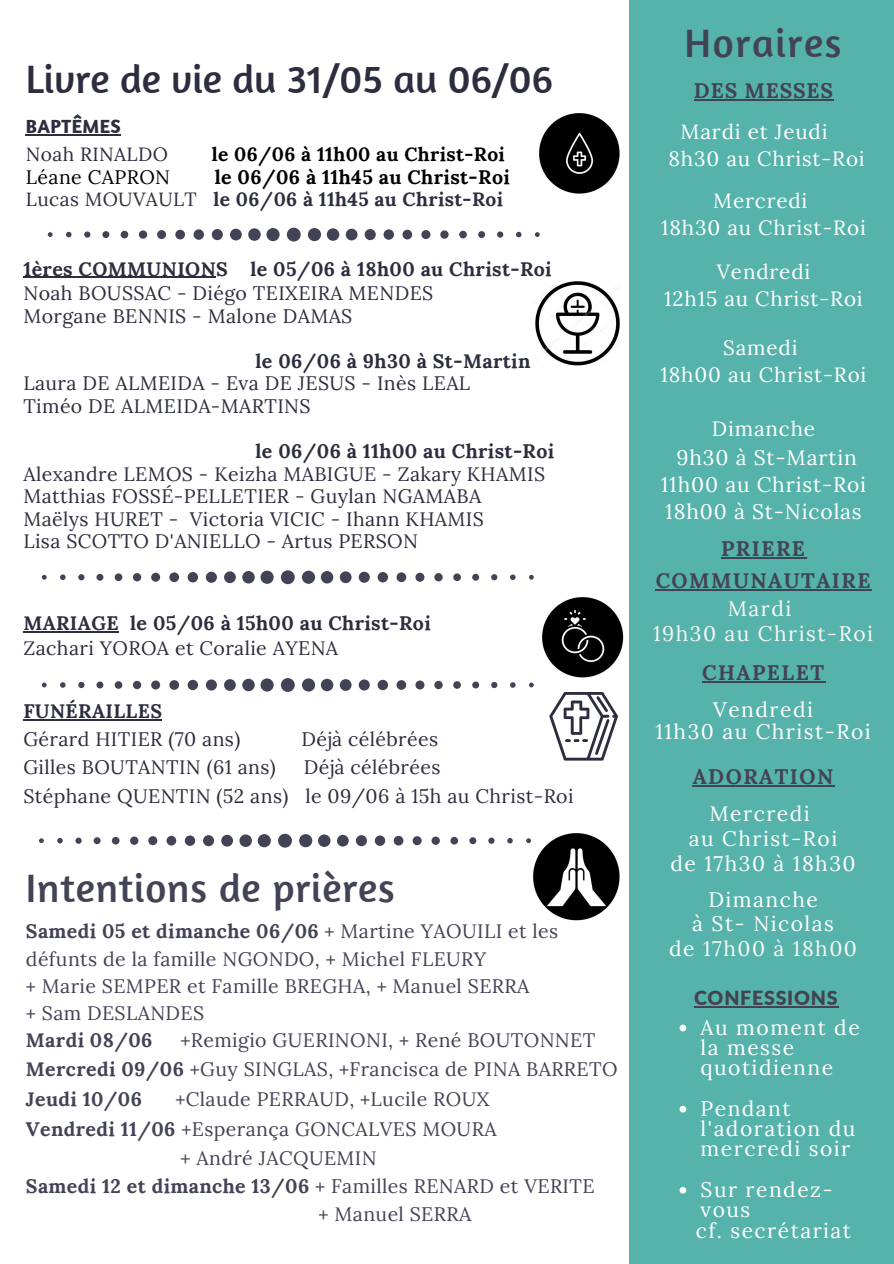
<style>
.page{position:relative;width:894px;height:1264px;background:#fff}
.page>*{position:absolute;margin:0;border:0;box-sizing:border-box;transform-origin:0 0}
.t1{font:40.5px "Amaranth";color:#2c2d3e}
.t2{font:40.5px "Amaranth";letter-spacing:.02em;color:#424355}
.t3{font:40.5px "Amaranth";letter-spacing:.04em;color:#424355}
.t4{font:21px/20.2px "Lora";letter-spacing:.07em;color:#fff}
.t5{font:21px "Lora";letter-spacing:.04em;color:#fff}
.t6{font:700 21px/31.5px "Lora";letter-spacing:.07em;color:#424355;text-align:center}
.t7{font:21px "Lora";letter-spacing:.07em;color:#f8f7f2}
.t8{font:700 21px "Lora";letter-spacing:.04em;color:#424355}
.t9{font:20.7px "Lora";letter-spacing:.04em;color:#fff}
.t10{font:19.5px "Lora";letter-spacing:.02em;color:#2c2d3e}
.t11{font:19.5px "Lora";letter-spacing:.02em;color:#424355}
.t12{font:700 19.5px "Lora";letter-spacing:.02em;color:#2c2d3e}
.t13{font:700 19.5px "Lora";letter-spacing:.02em;color:#424355}
.t14{font:700 19.5px "Lora";letter-spacing:.02em;color:#000}
.t15{font:900 19.5px "Lato";letter-spacing:.04em;color:#424355}
.t16{font:19.5px "Lora";letter-spacing:.02em;color:#000}
.t17{font:700 19.5px "Amaranth";letter-spacing:.02em;color:#2c2d3e}
.t18{font:700 19.2px "Lora";letter-spacing:.02em;color:#2c2d3e}
.t19{font:700 19.2px "Lora";letter-spacing:.02em;color:#000}
.t20{font:19.2px "Lora";letter-spacing:.02em;color:#2c2d3e}
.s1{font-weight:400}
.s2{font-weight:700}
.s3{color:#fff}
</style>
<div class="page">
<div style="left:629px;top:0;width:264px;height:1263px;background:#56b3ab"></div>
<svg style="left:549px;top:692px;width:69px;height:68px"></svg>
<img style="left:533px;top:833px;width:86px;height:87px">
<svg style="left:39px;top:833px;width:492px;height:14px"></svg>
<svg style="left:42px;top:678px;width:491px;height:14px"></svg>
<hr style="left:693px;top:100px;width:140px;height:1px;background:#424355">
<hr style="left:23px;top:719px;width:139px;height:1px;background:#2c2d3e">
<hr style="left:720px;top:557px;width:86px;height:1px;background:#424355">
<hr style="left:655px;top:589px;width:216px;height:1px;background:#424355">
<hr style="left:702px;top:681px;width:123px;height:1px;background:#424355">
<hr style="left:692px;top:785px;width:142px;height:1px;background:#424355">
<hr style="left:693px;top:1006px;width:145px;height:1px;background:#424355">
<svg style="left:679px;top:1024px;width:7px;height:7px"></svg>
<svg style="left:679px;top:1105px;width:7px;height:7px"></svg>
<svg style="left:679px;top:1186px;width:7px;height:7px"></svg>
<svg style="left:48px;top:228px;width:491px;height:13px"></svg>
<svg style="left:42px;top:570px;width:491px;height:14px"></svg>
<img style="left:539px;top:114px;width:80px;height:80px">
<img style="left:534px;top:281px;width:85px;height:85px">
<hr style="left:26px;top:134px;width:95px;height:1px;background:#2c2d3e">
<hr style="left:23px;top:277px;width:193px;height:1px;background:#2c2d3e">
<img style="left:542px;top:597px;width:81px;height:80px">
<hr style="left:23px;top:631px;width:96px;height:1px;background:#2c2d3e">
<p class="t1" style="left:26px;top:53px;width:528px">Livre de vie du 31/05 au 06/06</p>
<p class="t17" style="left:26px;top:114px;width:96px">BAPTÊMES</p>
<p class="t20" style="left:26px;top:142px;width:143px">Noah RINALDO</p>
<p class="t19" style="left:212px;top:142px;width:294px">le 06/06 à 11h00 au Christ-Roi</p>
<p class="t16" style="left:26px;top:164px;width:146px">Léane CAPRON</p>
<p class="t14" style="left:215px;top:164px;width:296px">le 06/06 à 11h45 au Christ-Roi</p>
<p class="t18" style="left:26px;top:187px;width:478px"><span class="s1">Lucas MOUVAULT</span> le 06/06 à 11h45 au Christ-Roi</p>
<p class="t12" style="left:23px;top:256px;width:529px">1ères COMMUNIONS le 05/06 à 18h00 au Christ-Roi</p>
<p class="t10" style="left:23px;top:281px;width:411px">Noah BOUSSAC - Diégo TEIXEIRA MENDES</p>
<p class="t10" style="left:23px;top:303px;width:330px">Morgane BENNIS - Malone DAMAS</p>
<p class="t12" style="left:255px;top:348px;width:276px">le 06/06 à 9h30 à St-Martin</p>
<p class="t10" style="left:23px;top:371px;width:448px">Laura DE ALMEIDA - Eva DE JESUS - Inès LEAL</p>
<p class="t10" style="left:23px;top:393px;width:289px">Timéo DE ALMEIDA-MARTINS</p>
<p class="t12" style="left:255px;top:438px;width:300px">le 06/06 à 11h00 au Christ-Roi</p>
<p class="t10" style="left:23px;top:461px;width:523px">Alexandre LEMOS - Keizha MABIGUE - Zakary KHAMIS</p>
<p class="t10" style="left:23px;top:483px;width:459px">Matthias FOSSÉ-PELLETIER - Guylan NGAMABA</p>
<p class="t10" style="left:23px;top:506px;width:462px">Maëlys HURET - Victoria VICIC - Ihann KHAMIS</p>
<p class="t10" style="left:23px;top:528px;width:396px">Lisa SCOTTO D'ANIELLO - Artus PERSON</p>
<p class="t12" style="left:23px;top:610px;width:409px">MARIAGE le 05/06 à 15h00 au Christ-Roi</p>
<p class="t10" style="left:23px;top:635px;width:316px">Zachari YOROA et Coralie AYENA</p>
<p class="t12" style="left:23px;top:698px;width:140px">FUNÉRAILLES</p>
<p class="t10" style="left:23px;top:726px;width:218px">Gérard HITIER (70 ans)</p>
<p class="t10" style="left:301px;top:726px;width:138px">Déjà célébrées</p>
<p class="t10" style="left:23px;top:754px;width:254px">Gilles BOUTANTIN (61 ans)</p>
<p class="t10" style="left:304px;top:754px;width:138px">Déjà célébrées</p>
<p class="t10" style="left:23px;top:783px;width:551px">Stéphane QUENTIN (52 ans) le 09/06 à 15h au Christ-Roi</p>
<p class="t2" style="left:26px;top:862px;width:370px">Intentions de prières</p>
<p class="t13" style="left:26px;top:918px;width:533px">Samedi 05 et dimanche 06/06 <span class="s1">+ Martine YAOUILI et les</span></p>
<p class="t11" style="left:26px;top:945px;width:461px">défunts de la famille NGONDO, + Michel FLEURY</p>
<p class="t11" style="left:26px;top:973px;width:505px">+ Marie SEMPER et Famille BREGHA, + Manuel SERRA</p>
<p class="t11" style="left:26px;top:1000px;width:180px">+ Sam DESLANDES</p>
<p class="t13" style="left:26px;top:1027px;width:128px">Mardi 08/06</p>
<p class="t11" style="left:180px;top:1027px;width:416px">+Remigio GUERINONI, + René BOUTONNET</p>
<p class="t13" style="left:26px;top:1086px;width:117px">Jeudi 10/06</p>
<p class="t11" style="left:175px;top:1086px;width:315px">+Claude PERRAUD, +Lucile ROUX</p>
<p class="t11" style="left:26px;top:1115px;width:472px"><span class="s2">Vendredi 11/06</span> +Esperança GONCALVES MOURA</p>
<p class="t13" style="left:26px;top:1173px;width:570px">Samedi 12 et dimanche 13/06 <span class="s1">+ Familles RENARD et VERITE</span></p>
<p class="t11" style="left:318px;top:1200px;width:154px">+ Manuel SERRA</p>
<p class="t11" style="left:26px;top:1056px;width:593px"><span class="s2">Mercredi 09/06</span> +Guy SINGLAS, +Francisca de PINA BARRETO</p>
<p class="t11" style="left:180px;top:1145px;width:197px">+ André JACQUEMIN</p>
<p class="t3" style="left:684px;top:17px;width:158px">Horaires</p>
<p class="t8" style="left:693px;top:77px;width:141px">DES MESSES</p>
<p class="t9" style="left:680px;top:118px;width:148px">Mardi et Jeudi</p>
<p class="t9" style="left:668px;top:145px;width:198px">8h30 au Christ-Roi</p>
<p class="t9" style="left:713px;top:187px;width:96px">Mercredi</p>
<p class="t9" style="left:661px;top:214px;width:206px">18h30 au Christ-Roi</p>
<p class="t9" style="left:716px;top:258px;width:95px">Vendredi</p>
<p class="t9" style="left:664px;top:285px;width:200px">12h15 au Christ-Roi</p>
<p class="t9" style="left:723px;top:334px;width:76px">Samedi</p>
<p class="t9" style="left:660px;top:361px;width:207px">18h00 au Christ-Roi</p>
<p class="t9" style="left:711px;top:415px;width:105px">Dimanche</p>
<p class="t5" style="left:676px;top:443px;width:182px">9h30 à St-Martin</p>
<p class="t5" style="left:660px;top:470px;width:207px">11h00 au Christ-Roi</p>
<p class="t5" style="left:665px;top:497px;width:198px">18h00 à St-Nicolas</p>
<p class="t6" style="left:655px;top:533px;width:216px">PRIERE<br>COMMUNAUTAIRE</p>
<p class="t7" style="left:727px;top:595px;width:65px">Mardi</p>
<p class="t7" style="left:653px;top:619px;width:221px">19h30 au Christ-Roi</p>
<p class="t6" style="left:702px;top:656px;width:123px">CHAPELET</p>
<p class="t4" style="left:713px;top:699px;width:101px">Vendredi</p>
<p class="t4" style="left:655px;top:721px;width:217px">11h30 au Christ-Roi</p>
<p class="t6" style="left:692px;top:760px;width:142px">ADORATION</p>
<p class="t4" style="left:709px;top:803px;width:102px">Mercredi</p>
<p class="t4" style="left:688px;top:828px;width:150px">au Christ-Roi</p>
<p class="t4" style="left:670px;top:852px;width:186px">de 17h30 à 18h30</p>
<p class="t4" style="left:708px;top:888px;width:111px">Dimanche</p>
<p class="t4" style="left:692px;top:913px;width:143px">à St- Nicolas</p>
<p class="t7" style="left:669px;top:935px;width:189px"><span class="s3">de</span> 17h00 à 18h00</p>
<p class="t15" style="left:693px;top:986px;width:145px">CONFESSIONS</p>
<p class="t4" style="left:700px;top:1016px;width:160px">Au moment de la messe quotidienne</p>
<p class="t4" style="left:700px;top:1098px;width:156px">Pendant l'adoration du mercredi soir</p>
<p class="t4" style="left:700px;top:1179px;width:133px">Sur rendez&shy;vous</p>
<p class="t4" style="left:695px;top:1219px;width:157px">cf. secrétariat</p>
</div>
